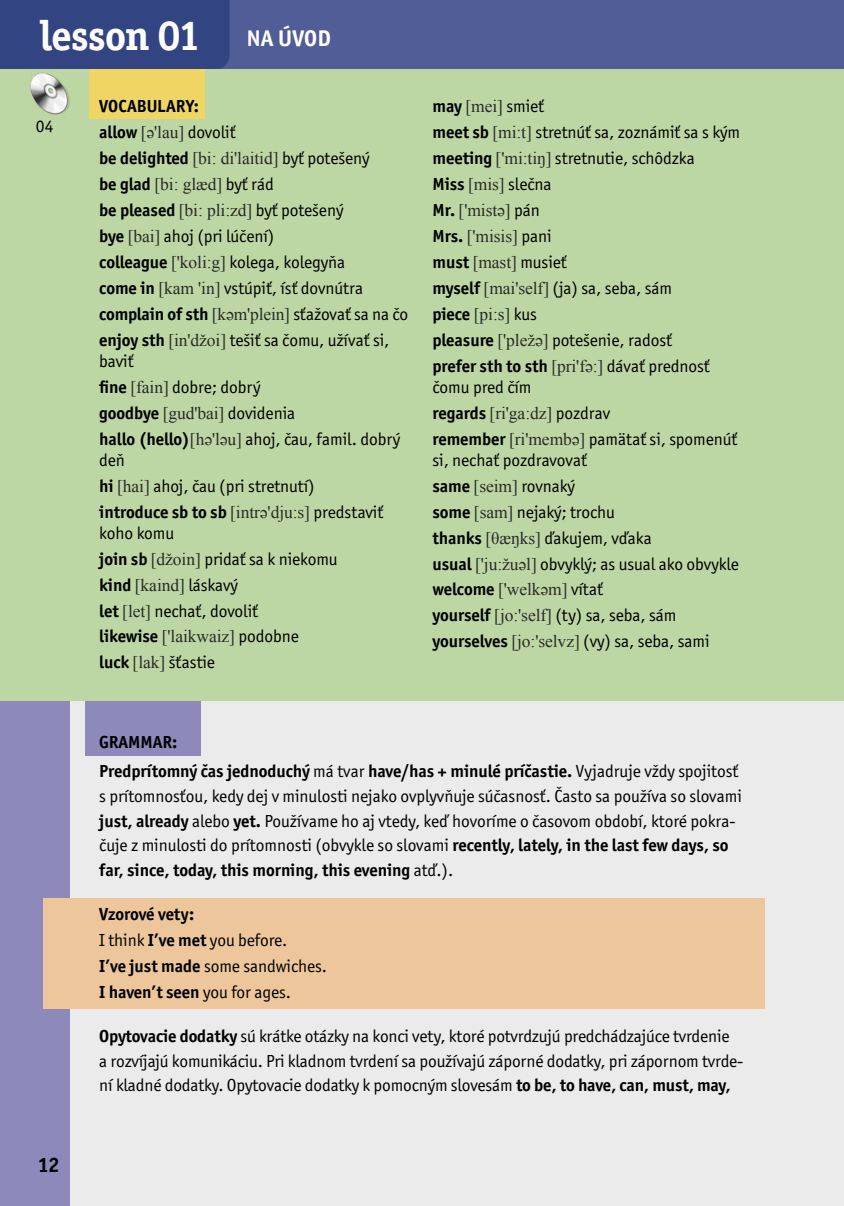
<style>
.page{position:relative;width:844px;height:1206px;background:#fff}
.page>*{position:absolute;margin:0;border:0;box-sizing:border-box;transform-origin:0 0}
._1_2_Kapitola_cislo{font:700 42px "Officina Serif Itc TOT";letter-spacing:-.02em;color:#fff}
._1_1_Kapitola_nazev{font:700 22.75px "Officina Sans Itc TOT";letter-spacing:.01em;color:#fff}
._2_6_Nadpis_barevný{font:700 21px "Officina Sans Itc TOT";color:#000}
._2_7_slovník{font:17.5px/21px "Officina Sans Itc TOT";letter-spacing:-.005em;color:#000}
._2_3_Text{font:17.5px/24.5px "Officina Sans Itc TOT";letter-spacing:-.01em;color:#000}
._2_7_slovník-2{font:17.5px "Times New Roman";letter-spacing:-.005em;color:#292929}
._2_4_Rozhovor_text{font:17.5px "Officina Sans Itc TOT";letter-spacing:-.005em;color:#000}
._2_4_Rozhovor_text-2{font:700 17.5px "Officina Sans Itc TOT";letter-spacing:-.005em;color:#000}
._2_3_Text-2{font:700 17.5px "Officina Sans Itc TOT";letter-spacing:-.005em;color:#000}
._2_6_Nadpis_barevný-2{font:700 17.5px "Officina Sans Itc TOT";color:#000}
.s1{font-family:"Officina Sans Itc TOT";font-weight:700;color:#000}
.s2{font-family:"Officina Sans Itc TOT";color:#000}
.s3{font-weight:700}
.s4{font-family:"Times New Roman";color:#292929}
.s5{font-weight:400}
</style>
<div class="page">
<div style="left:0;top:69px;width:843px;height:1136px;background:#ebebeb"></div>
<div style="left:0;top:69px;width:69px;height:1136px;background:#8e89bb"></div>
<div style="left:0;top:0;width:843px;height:69px;background:#505d96"></div>
<div style="left:0;top:0;width:229px;height:69px;background:#324482"></div>
<div style="left:43px;top:898px;width:721px;height:111px;background:#edc79b"></div>
<div style="left:85px;top:700px;width:115px;height:56px;background:#8e89bb"></div>
<div style="left:0;top:69px;width:843px;height:631px;background:#bdd7a4"></div>
<div style="left:89px;top:69px;width:116px;height:50px;background:#efd564"></div>
<img style="left:30px;top:72px;width:40px;height:43px">
<p class="_1_2_Kapitola_cislo" style="left:40px;top:10px;width:163px">lesson 01</p>
<p class="_1_1_Kapitola_nazev" style="left:247px;top:24px;width:86px">NA ÚVOD</p>
<p class="_2_3_Text" style="left:36px;top:114px;width:19px">04</p>
<p class="_2_6_Nadpis_barevný-2" style="left:99px;top:95px;width:101px">VOCABULARY:</p>
<p class="_2_7_slovník-2" style="left:99px;top:120px;width:138px"><span class="s1">allow</span> [ә'lau] <span class="s2">dovoliť</span></p>
<p class="_2_7_slovník-2" style="left:99px;top:146px;width:272px"><span class="s1">be delighted</span> [bi: di'laitid] <span class="s2">byť potešený</span></p>
<p class="_2_7_slovník-2" style="left:99px;top:172px;width:176px"><span class="s1">be glad</span> [bi: glæd] <span class="s2">byť rád</span></p>
<p class="_2_7_slovník-2" style="left:99px;top:198px;width:245px"><span class="s1">be pleased</span> [bi: pli:zd] <span class="s2">byť potešený</span></p>
<p class="_2_7_slovník" style="left:99px;top:225px;width:176px"><span class="s3">bye</span> <span class="s4">[bai]</span> ahoj (pri lúčení)</p>
<p class="_2_7_slovník" style="left:99px;top:251px;width:247px"><span class="s3">colleague</span> <span class="s4">['koli:g]</span> kolega, kolegyňa</p>
<p class="_2_7_slovník" style="left:99px;top:277px;width:265px"><span class="s3">come in</span> <span class="s4">[kam 'in]</span> vstúpiť, ísť dovnútra</p>
<p class="_2_7_slovník" style="left:99px;top:303px;width:310px"><span class="s3">complain of sth</span> <span class="s4">[kәm'plein]</span> sťažovať sa na čo</p>
<p class="_2_7_slovník" style="left:99px;top:329px;width:291px"><span class="s3">enjoy sth</span> <span class="s4">[in'džoi]</span> tešiť sa čomu, užívať si, baviť</p>
<p class="_2_7_slovník" style="left:99px;top:376px;width:163px"><span class="s3">fine</span> <span class="s4">[fain]</span> dobre; dobrý</p>
<p class="_2_7_slovník-2" style="left:99px;top:401px;width:197px"><span class="s1">goodbye</span> [gud'bai] <span class="s2">dovidenia</span></p>
<p class="_2_7_slovník" style="left:99px;top:428px;width:302px"><span class="s3">hallo (hello)</span><span class="s4">[hә'ləu]</span> ahoj, čau, famil. dobrý deň</p>
<p class="_2_7_slovník" style="left:99px;top:475px;width:217px"><span class="s3">hi</span> <span class="s4">[hai]</span> ahoj, čau (pri stretnutí)</p>
<p class="_2_7_slovník" style="left:99px;top:501px;width:285px"><span class="s3">introduce sb to sb</span> <span class="s4">[intrә'dju:s]</span> predstaviť koho komu</p>
<p class="_2_7_slovník" style="left:99px;top:548px;width:240px"><span class="s3">join sb</span> <span class="s4">[džoin]</span> pridať sa k niekomu</p>
<p class="_2_7_slovník-2" style="left:99px;top:573px;width:140px"><span class="s1">kind</span> [kaind] <span class="s2">láskavý</span></p>
<p class="_2_7_slovník" style="left:99px;top:600px;width:160px"><span class="s3">let</span> <span class="s4">[let]</span> nechať, dovoliť</p>
<p class="_2_7_slovník-2" style="left:99px;top:625px;width:201px"><span class="s1">likewise</span> ['laikwaiz] <span class="s2">podobne</span></p>
<p class="_2_7_slovník" style="left:99px;top:652px;width:117px"><span class="s3">luck</span> <span class="s4">[lak]</span> šťastie</p>
<p class="_2_7_slovník-2" style="left:432px;top:94px;width:113px"><span class="s1">may</span> [mei] <span class="s2">smieť</span></p>
<p class="_2_7_slovník" style="left:432px;top:122px;width:309px"><span class="s3">meet sb</span> <span class="s4">[mi:t]</span> stretnúť sa, zoznámiť sa s kým</p>
<p class="_2_7_slovník" style="left:432px;top:148px;width:264px"><span class="s3">meeting</span> <span class="s4">['mi:tiŋ]</span> stretnutie, schôdzka</p>
<p class="_2_7_slovník" style="left:432px;top:174px;width:120px"><span class="s3">Miss</span> <span class="s4">[mis]</span> slečna</p>
<p class="_2_7_slovník-2" style="left:432px;top:198px;width:109px"><span class="s1">Mr.</span> ['mistә] <span class="s2">pán</span></p>
<p class="_2_7_slovník-2" style="left:432px;top:224px;width:120px"><span class="s1">Mrs.</span> ['misis] <span class="s2">pani</span></p>
<p class="_2_7_slovník-2" style="left:432px;top:250px;width:136px"><span class="s1">must</span> [mast] <span class="s2">musieť</span></p>
<p class="_2_7_slovník" style="left:432px;top:277px;width:241px"><span class="s3">myself</span> <span class="s4">[mai'self]</span> (ja) sa, seba, sám</p>
<p class="_2_7_slovník-2" style="left:432px;top:302px;width:106px"><span class="s1">piece</span> [pi:s] <span class="s2">kus</span></p>
<p class="_2_7_slovník" style="left:432px;top:329px;width:241px"><span class="s3">pleasure</span> <span class="s4">['pležә]</span> potešenie, radosť</p>
<p class="_2_7_slovník" style="left:432px;top:355px;width:278px"><span class="s3">prefer sth to sth</span> <span class="s4">[pri'fә:]</span> dávať prednosť čomu pred čím</p>
<p class="_2_7_slovník-2" style="left:432px;top:401px;width:179px"><span class="s1">regards</span> [ri'ga:dz] <span class="s2">pozdrav</span></p>
<p class="_2_7_slovník" style="left:432px;top:428px;width:306px"><span class="s3">remember</span> <span class="s4">[ri'membә]</span> pamätať si, spomenúť si, nechať pozdravovať</p>
<p class="_2_7_slovník" style="left:432px;top:475px;width:144px"><span class="s3">same</span> <span class="s4">[seim]</span> rovnaký</p>
<p class="_2_7_slovník" style="left:432px;top:501px;width:184px"><span class="s3">some</span> <span class="s4">[sam]</span> nejaký; trochu</p>
<p class="_2_7_slovník" style="left:432px;top:527px;width:221px"><span class="s3">thanks</span> <span class="s4">[θæŋks]</span> ďakujem, vďaka</p>
<p class="_2_7_slovník" style="left:432px;top:553px;width:308px"><span class="s3">usual</span> <span class="s4">['ju:žuәl]</span> obvyklý; as usual ako obvykle</p>
<p class="_2_7_slovník-2" style="left:432px;top:578px;width:172px"><span class="s1">welcome</span> ['welkәm] <span class="s2">vítať</span></p>
<p class="_2_7_slovník" style="left:432px;top:605px;width:245px"><span class="s3">yourself</span> <span class="s4">[jo:'self]</span> (ty) sa, seba, sám</p>
<p class="_2_7_slovník" style="left:432px;top:631px;width:278px"><span class="s3">yourselves</span> <span class="s4">[jo:'selvz]</span> (vy) sa, seba, sami</p>
<p class="_2_6_Nadpis_barevný" style="left:38px;top:1151px;width:23px">12</p>
<p class="_2_3_Text-2" style="left:99px;top:731px;width:79px">GRAMMAR:</p>
<p class="_2_3_Text" style="left:99px;top:759px;width:644px"><span class="s3">Predprítomný čas jednoduchý</span> má tvar <span class="s3">have/has + minulé príčastie.</span> Vyjadruje vždy spojitosť s prítomnosťou, kedy dej v minulosti nejako ovplyvňuje súčasnosť. Často sa používa so slovami <span class="s3">just, already</span> alebo <span class="s3">yet.</span> Používame ho aj vtedy, keď hovoríme o časovom období, ktoré pokra&shy;čuje z minulosti do prítomnosti (obvykle so slovami <span class="s3">recently, lately, in the last few days, so far, since, today, this morning, this evening</span> atď.).</p>
<p class="_2_3_Text-2" style="left:99px;top:903px;width:97px">Vzorové vety:</p>
<p class="_2_4_Rozhovor_text" style="left:99px;top:929px;width:190px">I think <span class="s3">I’ve met</span> you before.</p>
<p class="_2_4_Rozhovor_text" style="left:99px;top:955px;width:229px"><span class="s3">I’ve just made</span> some sandwiches.</p>
<p class="_2_4_Rozhovor_text-2" style="left:99px;top:981px;width:193px">I haven’t seen <span class="s5">you for ages.</span></p>
<p class="_2_3_Text" style="left:99px;top:1024px;width:645px"><span class="s3">Opytovacie dodatky</span> sú krátke otázky na konci vety, ktoré potvrdzujú predchádzajúce tvrdenie<br>a rozvíjajú komunikáciu. Pri kladnom tvrdení sa používajú záporné dodatky, pri zápornom tvrde&shy;ní kladné dodatky. Opytovacie dodatky k pomocným slovesám <span class="s3">to be, to have, can, must, may,</span></p>
</div>
